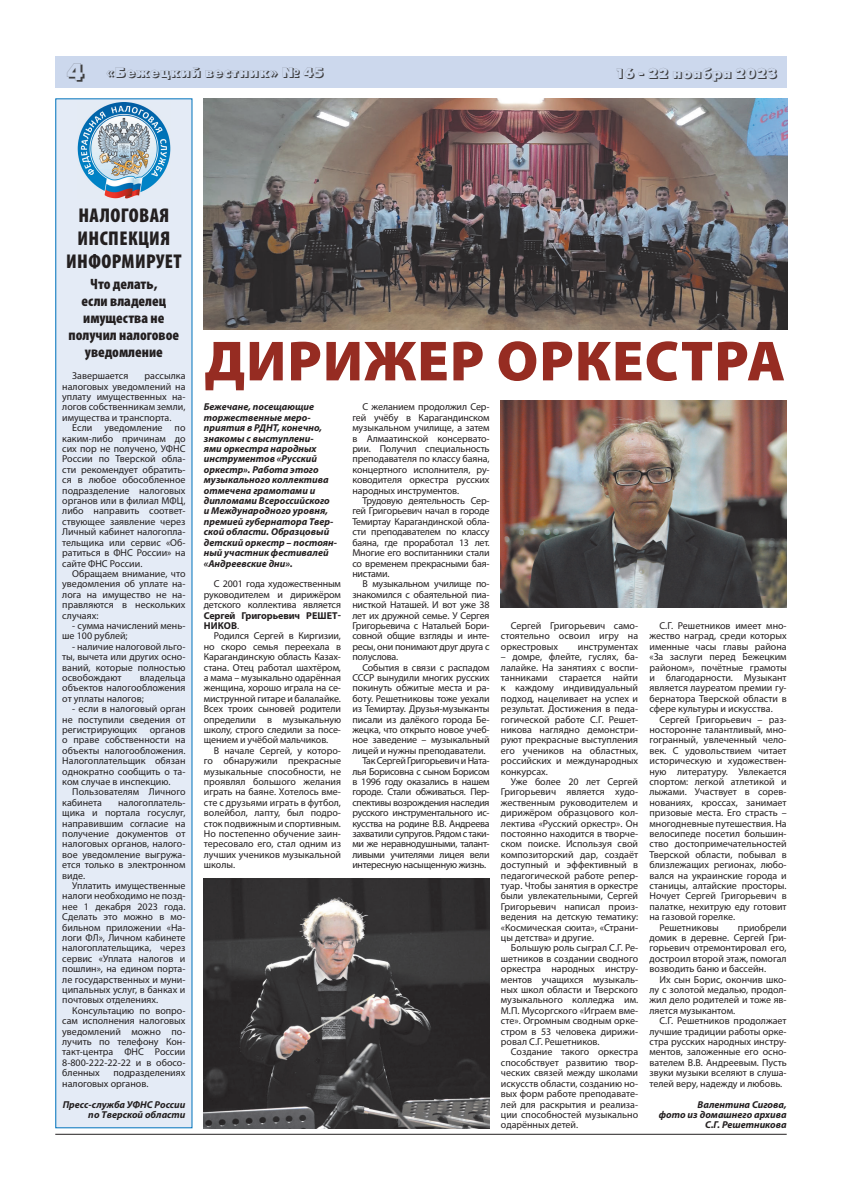
<style>
.page{position:relative;width:842px;height:1191px;background:#fff}
.page>*{position:absolute;margin:0;border:0;box-sizing:border-box;transform-origin:0 0}
._0_Заголовок_40{font:900 57px "Myriad Pro";letter-spacing:.02em;color:#962c22}
.t1{font:24px "Futura Futuris X Shadow";color:#3e3e3f}
._0_Заголовок_НБВ_20{font:900 condensed 20px/23px "Myriad Pro";letter-spacing:.02em;color:#231f20;text-align:center}
._0_Заголовок_НБВ_20-2{font:900 condensed 15px/17px "Myriad Pro";color:#231f20;text-align:center}
.text_10{font:14px "Futura Futuris X Shadow";color:#3e3e3f}
.text_10-2{font:10px/10.4px "Myriad Pro";color:#231f20;text-align:justify}
.lid{font:italic 700 10px/10.4px "Myriad Pro";color:#231f20}
.подпись_автор{font:italic 700 10px/10.4px "Myriad Pro";color:#231f20;text-align:right}
.s1{font-weight:700}
</style>
<div class="page">
<hr style="left:55px;top:1133px;width:732px;height:1px;background:#231f20">
<div style="left:55px;top:57px;width:732px;height:31px;background:#ccd8ed"></div>
<div style="left:56px;top:99px;width:136px;height:1028px;background:#e4ebf6"></div>
<img style="left:77px;top:102px;width:93px;height:96px">
<img style="left:501px;top:400px;width:286px;height:208px">
<img style="left:204px;top:878px;width:286px;height:250px">
<img style="left:204px;top:98px;width:583px;height:232px">
<p class="t1" style="left:65px;top:55px;width:20px">4</p>
<p class="text_10" style="left:105px;top:63px;width:220px">«Бежецкий вестник» № 45</p>
<p class="text_10" style="left:614px;top:63px;width:164px">16 - 22 ноября 2023</p>
<p class="_0_Заголовок_НБВ_20" style="left:66px;top:203px;width:117px">НАЛОГОВАЯ<br>ИНСПЕКЦИЯ<br>ИНФОРМИРУЕТ</p>
<p class="_0_Заголовок_НБВ_20-2" style="left:69px;top:275px;width:112px">Что делать,<br>если владелец имущества не получил налоговое уведомление</p>
<p class="text_10-2" style="left:72px;top:370px;width:58px">Завершается</p>
<p class="text_10-2" style="left:62px;top:370px;width:125px;text-indent:82px">рассылка налоговых уведомлений на уплату имущественных на&shy;логов собственникам земли, имущества и транспорта.</p>
<p class="text_10-2" style="left:62px;top:422px;width:125px;text-indent:10px">Если уведомление по каким-либо причинам до сих пор не получено, УФНС России по Тверской обла&shy;сти рекомендует обратить&shy;ся в любое обособленное подразделение налоговых органов или в филиал МФЦ, либо направить соответ&shy;ствующее заявление через Личный кабинет налогопла&shy;тельщика или сервис «Об&shy;ратиться в ФНС России» на сайте ФНС России.</p>
<p class="text_10-2" style="left:62px;top:568px;width:125px;text-indent:10px">Обращаем внимание, что уведомления об уплате на&shy;лога на имущество не на&shy;правляются в нескольких случаях:</p>
<p class="text_10-2" style="left:62px;top:620px;width:125px;text-indent:10px">- сумма начислений мень&shy;ше 100 рублей;</p>
<p class="text_10-2" style="left:62px;top:641px;width:125px;text-indent:10px">- наличие налоговой льго&shy;ты, вычета или других осно&shy;ваний, которые полностью освобождают</p>
<p class="text_10-2" style="left:62px;top:672px;width:125px;text-indent:78px">владельца объектов налогообложения от уплаты налогов;</p>
<p class="text_10-2" style="left:62px;top:703px;width:125px;text-indent:10px">- если в налоговый орган не поступили сведения от регистрирующих</p>
<p class="text_10-2" style="left:62px;top:724px;width:125px;text-indent:88px">органов о праве собственности на объекты налогообложения.<br>Налогоплательщик обязан однократно сообщить о та&shy;ком случае в инспекцию.</p>
<p class="text_10-2" style="left:62px;top:786px;width:125px;text-indent:10px">Пользователям Личного кабинета</p>
<p class="text_10-2" style="left:62px;top:797px;width:125px;text-indent:56px">налогоплатель&shy;щика и портала госуслуг, направившим согласие на получение документов от налоговых органов, налого&shy;вое уведомление выгружа&shy;ется только в электронном виде.</p>
<p class="text_10-2" style="left:62px;top:880px;width:125px;text-indent:10px">Уплатить имущественные налоги необходимо не позд&shy;нее 1 декабря 2023 года.<br>Сделать это можно в мо&shy;бильном приложении «На&shy;логи ФЛ», Личном кабинете налогоплательщика, через сервис «Уплата налогов и пошлин», на едином порта&shy;ле государственных и муни&shy;ципальных услуг, в банках и почтовых отделениях.</p>
<p class="text_10-2" style="left:62px;top:1005px;width:125px;text-indent:10px">Консультацию по вопро&shy;сам исполнения налоговых уведомлений можно по&shy;лучить по телефону Кон&shy;такт-центра ФНС России 8-800-222-22-22 и в обосо&shy;бленных</p>
<p class="text_10-2" style="left:62px;top:1067px;width:125px;text-indent:51px">подразделениях налоговых органов.</p>
<p class="подпись_автор" style="left:63px;top:1098px;width:124px">Пресс-служба УФНС России по Тверской области</p>
<p class="_0_Заголовок_40" style="left:204px;top:323px;width:582px">ДИРИЖЕР ОРКЕСТРА</p>
<p class="lid" style="left:204px;top:401px;width:135px">Бежечане, посещающие торжественные меро&shy;приятия в РДНТ, конечно, знакомы с выступлени-<br>ями оркестра народных инструментов «Русский оркестр». Работа этого музыкального коллектива отмечена грамотами и дипломами Всероссийского и Международного уровня, премией губернатора Твер&shy;ской области. Образцовый детский оркестр – постоян&shy;ный участник фестивалей «Андреевские дни».</p>
<p class="text_10-2" style="left:204px;top:578px;width:139px;text-indent:10px">С 2001 года художественным руководителем и дирижёром детского коллектива является <span class="s1">Сергей Григорьевич РЕШЕТ-НИКОВ</span>.</p>
<p class="text_10-2" style="left:204px;top:630px;width:139px;text-indent:10px">Родился Сергей в Киргизии, но скоро семья переехала в Карагандинскую область Казах&shy;стана. Отец работал шахтёром, а мама – музыкально одарённая женщина, хорошо играла на се&shy;миструнной гитаре и балалайке.<br>Всех троих сыновей родители определили в музыкальную школу, строго следили за посе&shy;щением и учёбой мальчиков.</p>
<p class="text_10-2" style="left:204px;top:745px;width:139px;text-indent:10px">В начале Сергей, у которо&shy;го обнаружили прекрасные музыкальные способности, не проявлял большого желания играть на баяне. Хотелось вме&shy;сте с друзьями играть в футбол, волейбол, лапту, был подро&shy;сток подвижным и спортивным.<br>Но постепенно обучение заин&shy;тересовало его, стал одним из лучших учеников музыкальной школы.</p>
<p class="text_10-2" style="left:352px;top:402px;width:139px;text-indent:10px">С желанием продолжил Сер&shy;гей учёбу в Карагандинском музыкальном училище, а затем в Алмаатинской консервато&shy;рии. Получил специальность преподавателя по классу баяна, концертного исполнителя, ру&shy;ководителя оркестра русских народных инструментов.</p>
<p class="text_10-2" style="left:352px;top:495px;width:139px;text-indent:10px">Трудовую деятельность Сер&shy;гей Григорьевич начал в городе Темиртау Карагандинской обла&shy;сти преподавателем по классу баяна, где проработал 13 лет.<br>Многие его воспитанники стали со временем прекрасными бая&shy;нистами.</p>
<p class="text_10-2" style="left:352px;top:578px;width:139px;text-indent:10px">В музыкальном училище по&shy;знакомился с обаятельной пиа&shy;нисткой Наташей. И вот уже 38 лет их дружной семье. У Сергея Григорьевича с Натальей Бори&shy;совной общие взгляды и инте&shy;ресы, они понимают друг друга с полуслова.</p>
<p class="text_10-2" style="left:352px;top:662px;width:139px;text-indent:10px">События в связи с распадом СССР вынудили многих русских покинуть обжитые места и ра&shy;боту. Решетниковы тоже уехали из Темиртау. Друзья-музыканты писали из далёкого города Бе&shy;жецка, что открыто новое учеб&shy;ное заведение – музыкальный лицей и нужны преподаватели.</p>
<p class="text_10-2" style="left:352px;top:755px;width:139px;text-indent:10px">Так Сергей Григорьевич и Ната&shy;лья Борисовна с сыном Борисом в 1996 году оказались в нашем городе. Стали обживаться. Пер&shy;спективы возрождения наследия русского инструментального ис&shy;кусства на родине В.В. Андреева захватили супругов. Рядом с таки&shy;ми же неравнодушными, талант&shy;ливыми учителями лицея вели интересную насыщенную жизнь.</p>
<p class="text_10-2" style="left:649px;top:620px;width:139px;text-indent:10px">С.Г. Решетников имеет мно&shy;жество наград, среди которых именные часы главы района «За заслуги перед Бежецким районом», почётные грамоты и благодарности. Музыкант является лауреатом премии гу&shy;бернатора Тверской области в сфере культуры и искусства.</p>
<p class="text_10-2" style="left:649px;top:714px;width:139px;text-indent:10px">Сергей Григорьевич – раз&shy;носторонне талантливый, мно&shy;гогранный, увлеченный чело&shy;век. С удовольствием читает историческую и художествен&shy;ную литературу. Увлекается спортом: легкой атлетикой и лыжами. Участвует в сорев&shy;нованиях, кроссах, занимает призовые места. Его страсть – многодневные путешествия. На велосипеде посетил большин&shy;ство достопримечательностей Тверской области, побывал в близлежащих регионах, любо&shy;вался на украинские города и станицы, алтайские просторы.<br>Ночует Сергей Григорьевич в палатке, нехитрую еду готовит на газовой горелке.</p>
<p class="text_10-2" style="left:659px;top:922px;width:61px">Решетниковы</p>
<p class="text_10-2" style="left:501px;top:620px;width:139px;text-indent:10px">Сергей Григорьевич само&shy;стоятельно освоил игру на оркестровых</p>
<p class="text_10-2" style="left:578px;top:641px;width:62px">инструментах</p>
<p class="text_10-2" style="left:501px;top:651px;width:139px">– домре, флейте, гуслях, ба&shy;лалайке. На занятиях с воспи&shy;танниками старается найти к каждому индивидуальный подход, нацеливает на успех и результат. Достижения в педа&shy;гогической работе С.Г. Решет&shy;никова наглядно демонстри&shy;руют прекрасные выступления его учеников на областных, российских и международных конкурсах.</p>
<p class="text_10-2" style="left:501px;top:776px;width:139px;text-indent:10px">Уже более 20 лет Сергей Григорьевич является худо&shy;жественным руководителем и дирижёром образцового кол&shy;лектива «Русский оркестр». Он постоянно находится в творче&shy;ском поиске. Используя свой композиторский дар, создаёт доступный и эффективный в педагогической работе репер&shy;туар. Чтобы занятия в оркестре были увлекательными, Сергей Григорьевич написал произ&shy;ведения на детскую тематику: «Космическая сюита», «Страни&shy;цы детства» и другие.</p>
<p class="text_10-2" style="left:501px;top:942px;width:139px;text-indent:10px">Большую роль сыграл С.Г. Ре&shy;шетников в создании сводного оркестра народных инстру&shy;ментов учащихся музыкаль&shy;ных школ области и Тверского музыкального колледжа им.<br>М.П. Мусоргского «Играем вме&shy;сте». Огромным сводным орке&shy;стром в 53 человека дирижи&shy;ровал С.Г. Решетников.</p>
<p class="text_10-2" style="left:501px;top:1046px;width:139px;text-indent:10px">Создание такого оркестра способствует развитию твор&shy;ческих связей между школами искусств области, созданию но&shy;вых форм работе преподавате&shy;лей для раскрытия и реализа&shy;ции способностей музыкально одарённых детей.</p>
<p class="text_10-2" style="left:649px;top:922px;width:139px;text-indent:88px">приобрели домик в деревне. Сергей Гри&shy;горьевич отремонтировал его, достроил второй этаж, помогал возводить баню и бассейн.</p>
<p class="text_10-2" style="left:649px;top:974px;width:139px;text-indent:10px">Их сын Борис, окончив шко&shy;лу с золотой медалью, продол&shy;жил дело родителей и тоже яв&shy;ляется музыкантом.</p>
<p class="text_10-2" style="left:649px;top:1015px;width:139px;text-indent:10px">С.Г. Решетников продолжает лучшие традиции работы орке&shy;стра русских народных инстру&shy;ментов, заложенные его осно&shy;вателем В.В. Андреевым. Пусть звуки музыки вселяют в слуша&shy;телей веру, надежду и любовь.</p>
<p class="подпись_автор" style="left:659px;top:1098px;width:129px">Валентина Сигова,<br>фото из домашнего архива<br>С.Г. Решетникова</p>
</div>
